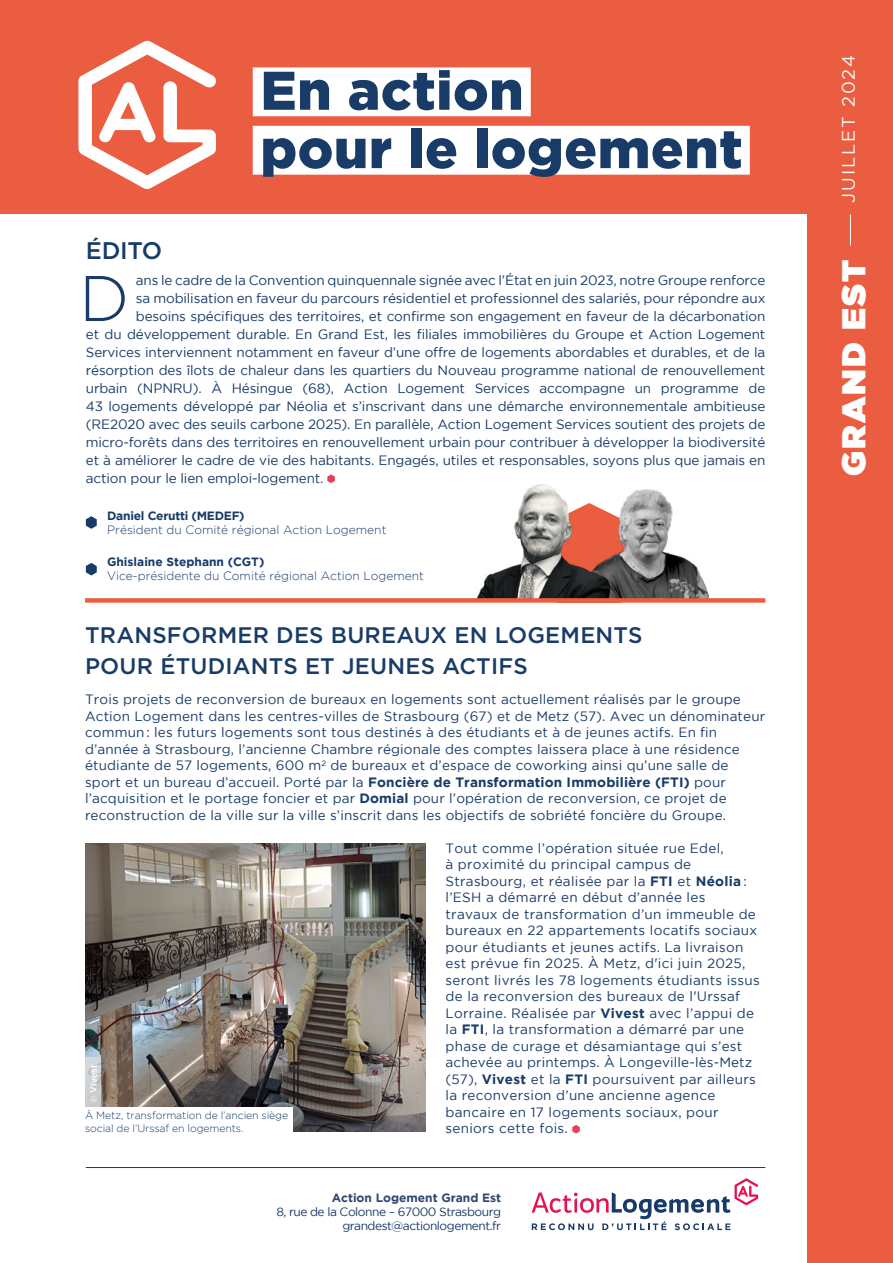
<style>
.page{position:relative;width:893px;height:1263px;background:#fff}
.page>*{position:absolute;margin:0;border:0;box-sizing:border-box;transform-origin:0 0}
.t1{font:300 64.35px "Gotham";color:#183b68}
.t2{font:900 54.3px/58.3px "Gotham";letter-spacing:.01em;color:#183b68}
.t3{font:33px "Gotham Ultra";letter-spacing:.065em;color:#fff}
.t4{font:500 24px "Gotham";letter-spacing:-.01em;color:#183b68}
.t5{font:500 22.5px/31.2px "Gotham";letter-spacing:.01em;color:#183b68}
.t6{font:18px "Gotham";letter-spacing:.115em;color:#fff}
.t7{font:13.5px/16.5px "Gotham";letter-spacing:.01em;color:#183b68}
.t8{font:13.5px "Gotham";letter-spacing:-.01em;color:#183b68}
.t9{font:300 12px "Gotham";color:#183b68}
.t10{font:12px/14.4px "Gotham";letter-spacing:-.04em;color:#183b68;text-align:right}
.t11{font:700 12px "Gotham";color:#304773}
.t12{font:700 12px "Gotham";color:#183b68}
.t13{font:700 12px "Gotham";letter-spacing:-.02em;color:#183b68}
.t14{font:300 10.5px/12.6px "Gotham";letter-spacing:-.01em;color:#183b68}
.t15{font:500 9px "Gotham";color:#fff}
.s1{font-weight:700}
</style>
<div class="page">
<img style="left:85px;top:843px;width:340px;height:288px">
<svg style="left:85px;top:1057px;width:16px;height:50px"></svg>
<div style="left:0;top:0;width:808px;height:213px;background:#eb5d40"></div>
<div style="left:808px;top:0;width:85px;height:1263px;background:#eb5d40"></div>
<div style="left:253px;top:67px;width:278px;height:49px;background:#fff"></div>
<div style="left:253px;top:126px;width:497px;height:49px;background:#fff"></div>
<svg style="left:78px;top:41px;width:138px;height:148px"></svg>
<hr style="left:86px;top:1167px;width:679px;height:1px;background:#183b68">
<svg style="left:327px;top:474px;width:8px;height:9px"></svg>
<svg style="left:532px;top:1178px;width:226px;height:52px"></svg>
<svg style="left:572px;top:1125px;width:8px;height:8px"></svg>
<div style="left:85px;top:1107px;width:208px;height:33px;background:#fff"></div>
<svg style="left:86px;top:516px;width:11px;height:13px"></svg>
<svg style="left:86px;top:563px;width:11px;height:12px"></svg>
<img style="left:619px;top:489px;width:89px;height:109px">
<hr style="left:850px;top:215px;width:1px;height:30px;background:#fff">
<img style="left:477px;top:484px;width:142px;height:114px">
<div style="left:85px;top:598px;width:680px;height:5px;background:#eb5d40"></div>
<h2 class="t2" style="left:260px;top:60px;width:484px">En action<br>pour le logement</h2>
<h3 class="t4" style="left:86px;top:235px;width:78px">ÉDITO</h3>
<h1 class="t1" style="left:79px;top:263px;width:52px">d</h1>
<p class="t8" style="left:136px;top:273px;width:631px">ans le cadre de la Convention quinquennale signée avec l’État en juin 2023, notre Groupe renforce</p>
<p class="t8" style="left:136px;top:291px;width:631px">sa mobilisation en faveur du parcours résidentiel et professionnel des salariés, pour répondre aux</p>
<p class="t8" style="left:136px;top:309px;width:631px">besoins spécifiques des territoires, et confirme son engagement en faveur de la décarbonation</p>
<p class="t8" style="left:86px;top:327px;width:681px">et du développement durable. En Grand Est, les filiales immobilières du Groupe et Action Logement</p>
<p class="t8" style="left:86px;top:345px;width:681px">Services interviennent notamment en faveur d’une offre de logements abordables et durables, et de la</p>
<p class="t8" style="left:86px;top:363px;width:681px">résorption des îlots de chaleur dans les quartiers du Nouveau programme national de renouvellement</p>
<p class="t8" style="left:86px;top:381px;width:681px">urbain (NPNRU). À Hésingue (68), Action Logement Services accompagne un programme de</p>
<p class="t8" style="left:86px;top:399px;width:681px">43 logements développé par Néolia et s’inscrivant dans une démarche environnementale ambitieuse</p>
<p class="t8" style="left:86px;top:417px;width:681px">(RE2020 avec des seuils carbone 2025). En parallèle, Action Logement Services soutient des projets de</p>
<p class="t8" style="left:86px;top:435px;width:681px">micro-forêts dans des territoires en renouvellement urbain pour contribuer à développer la biodiversité</p>
<p class="t8" style="left:86px;top:453px;width:681px">et à améliorer le cadre de vie des habitants. Engagés, utiles et responsables, soyons plus que jamais en</p>
<p class="t8" style="left:86px;top:471px;width:239px">action pour le lien emploi-logement.</p>
<p class="t13" style="left:107px;top:508px;width:139px">Daniel Cerutti (MEDEF)</p>
<p class="t9" style="left:107px;top:523px;width:281px">Président du Comité régional Action Logement</p>
<p class="t12" style="left:107px;top:555px;width:159px">Ghislaine Stephann (CGT)</p>
<p class="t9" style="left:107px;top:569px;width:318px">Vice-présidente du Comité régional Action Logement</p>
<h3 class="t5" style="left:85px;top:619px;width:559px">TRANSFORMER DES BUREAUX EN LOGEMENTS<br>POUR ÉTUDIANTS ET JEUNES ACTIFS</h3>
<p class="t7" style="left:85px;top:691px;width:682px">Trois projets de reconversion de bureaux en logements sont actuellement réalisés par le groupe Action Logement dans les centres-villes de Strasbourg (67) et de Metz (57). Avec un dénominateur commun: les futurs logements sont tous destinés à des étudiants et à de jeunes actifs. En fin d’année à Strasbourg, l’ancienne Chambre régionale des comptes laissera place à une résidence étudiante de 57 logements, 600 m<sup>2</sup> de bureaux et d’espace de coworking ainsi qu’une salle de sport et un bureau d’accueil. Porté par la <span class="s1">Foncière de Transformation Immobilière (FTI)</span> pour l’acquisition et le portage foncier et par <span class="s1">Domial</span> pour l’opération de reconversion, ce projet de reconstruction de la ville sur la ville s’inscrit dans les objectifs de sobriété foncière du Groupe.</p>
<p class="t7" style="left:445px;top:840px;width:316px">Tout comme l’opération située rue Edel,<br>à proximité du principal campus de Strasbourg, et réalisée par la <span class="s1">FTI</span> et <span class="s1">Néolia</span> : l’ESH a démarré en début d’année les travaux de transformation d’un immeuble de bureaux en 22 appartements locatifs sociaux pour étudiants et jeunes actifs. La livraison est prévue fin 2025. À Metz, d'ici juin 2025, seront livrés les 78 logements étudiants issus de la reconversion des bureaux de l'Urssaf Lorraine. Réalisée par <span class="s1">Vivest</span> avec l’appui de la <span class="s1">FTI</span>, la transformation a démarré par une phase de curage et désamiantage qui s’est achevée au printemps. À Longeville-lès-Metz (57), <span class="s1">Vivest</span> et la <span class="s1">FTI</span> poursuivent par ailleurs la reconversion d’une ancienne agence bancaire en 17 logements sociaux, pour seniors cette fois.</p>
<p class="t15" style="left:88px;top:1103px;width:40px;rotate:-90deg">© Vivest</p>
<p class="t14" style="left:85px;top:1109px;width:205px">À Metz, transformation de l’ancien siège social de l’Urssaf en logements.</p>
<p class="t11" style="left:332px;top:1190px;width:171px">Action Logement Grand Est</p>
<p class="t10" style="left:276px;top:1204px;width:226px">8, rue de la Colonne – 67000 Strasbourg grandest@actionlogement.fr</p>
<h3 class="t6" style="left:839px;top:203px;width:150px;rotate:-90deg">JUILLET 2024</h3>
<h3 class="t3" style="left:835px;top:476px;width:218px;rotate:-90deg">GRAND EST</h3>
</div>
